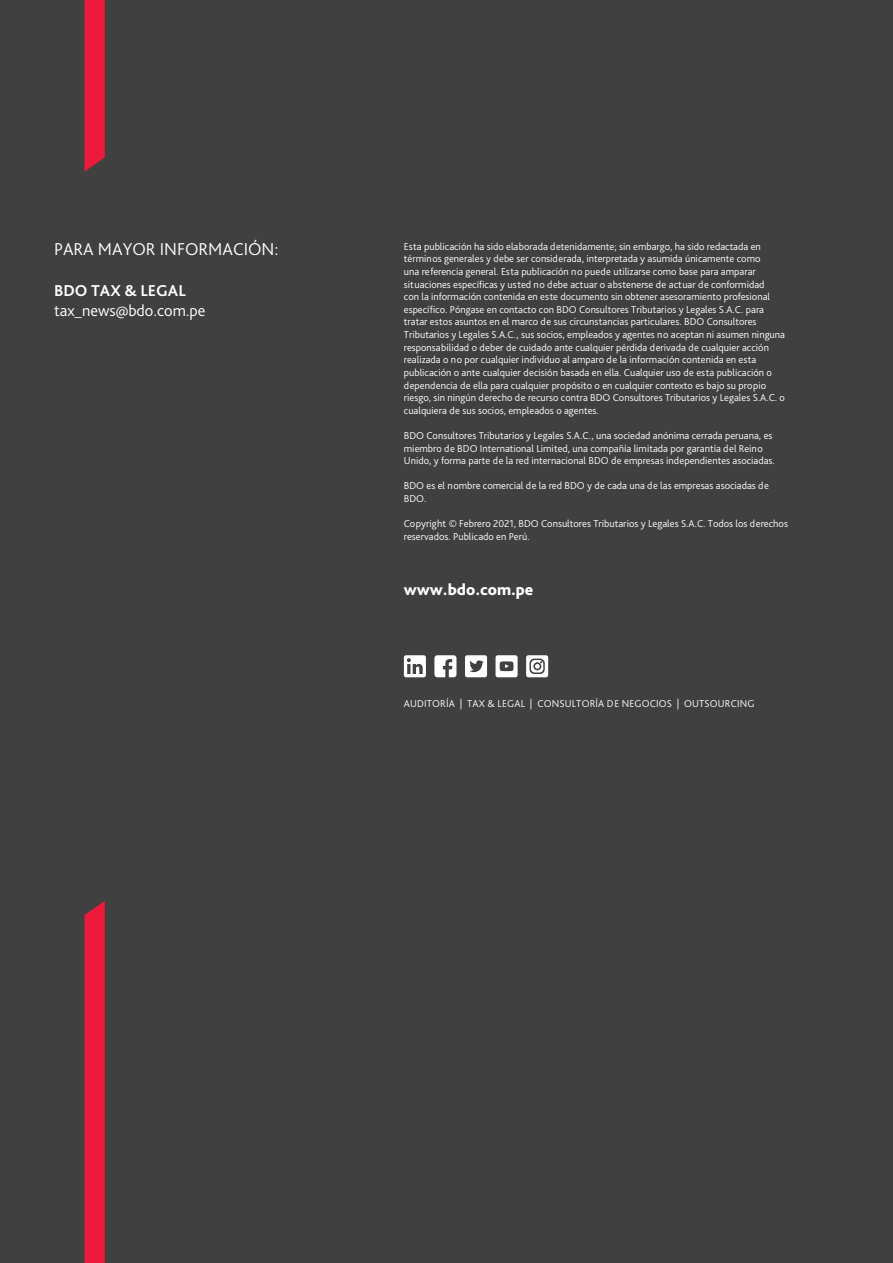
<style>
.page{position:relative;width:893px;height:1263px;background:#404040}
.page>*{position:absolute;margin:0;border:0;box-sizing:border-box;transform-origin:0 0}
.t1{font:300 18px "Bliss Pro";color:#fff}
.t2{font:300 16.5px "Bliss Pro";color:#fff}
.t3{font:800 16.5px "Bliss Pro";color:#fff}
.t4{font:700 16.5px "Bliss Pro";color:#fff}
.t5{font:300 10.5px/12.6px "Bliss Pro";color:#fff}
</style>
<div class="page">
<svg style="left:85px;top:0;width:20px;height:171px;background:#e51b3b"></svg>
<svg style="left:85px;top:901px;width:20px;height:362px;background:#e81a3b"></svg>
<svg style="left:404px;top:655px;width:22px;height:22px"></svg>
<svg style="left:496px;top:655px;width:22px;height:22px"></svg>
<svg style="left:465px;top:655px;width:22px;height:22px"></svg>
<svg style="left:434px;top:655px;width:22px;height:22px"></svg>
<svg style="left:526px;top:655px;width:22px;height:22px"></svg>
<p class="t1" style="left:54px;top:238px;width:226px">PARA MAYOR INFORMACIÓN:</p>
<p class="t5" style="left:404px;top:240px;width:383px">Esta publicación ha sido elaborada detenidamente; sin embargo, ha sido redactada en términos generales y debe ser considerada, interpretada y asumida únicamente como<br>una referencia general. Esta publicación no puede utilizarse como base para amparar situaciones específicas y usted no debe actuar o abstenerse de actuar de conformidad<br>con la información contenida en este documento sin obtener asesoramiento profesional específico. Póngase en contacto con BDO Consultores Tributarios y Legales S.A.C. para tratar estos asuntos en el marco de sus circunstancias particulares. BDO Consultores Tributarios y Legales S.A.C., sus socios, empleados y agentes no aceptan ni asumen ninguna responsabilidad o deber de cuidado ante cualquier pérdida derivada de cualquier acción realizada o no por cualquier individuo al amparo de la información contenida en esta publicación o ante cualquier decisión basada en ella. Cualquier uso de esta publicación o dependencia de ella para cualquier propósito o en cualquier contexto es bajo su propio riesgo, sin ningún derecho de recurso contra BDO Consultores Tributarios y Legales S.A.C. o cualquiera de sus socios, empleados o agentes.</p>
<p class="t5" style="left:404px;top:429px;width:373px">BDO Consultores Tributarios y Legales S.A.C., una sociedad anónima cerrada peruana, es miembro de BDO International Limited, una compañía limitada por garantía del Reino<br>Unido, y forma parte de la red internacional BDO de empresas independientes asociadas.</p>
<p class="t5" style="left:404px;top:479px;width:367px">BDO es el nombre comercial de la red BDO y de cada una de las empresas asociadas de<br>BDO.</p>
<p class="t5" style="left:404px;top:517px;width:386px">Copyright © Febrero 2021, BDO Consultores Tributarios y Legales S.A.C. Todos los derechos reservados. Publicado en Perú.</p>
<p class="t4" style="left:54px;top:280px;width:133px">BDO TAX &amp; LEGAL</p>
<p class="t2" style="left:54px;top:300px;width:153px">tax_news@bdo.com.pe</p>
<p class="t3" style="left:404px;top:579px;width:131px">www.bdo.com.pe</p>
<p class="t5" style="left:404px;top:697px;width:352px">AUDITORÍA | TAX &amp; LEGAL | CONSULTORÍA DE NEGOCIOS | OUTSOURCING</p>
</div>
